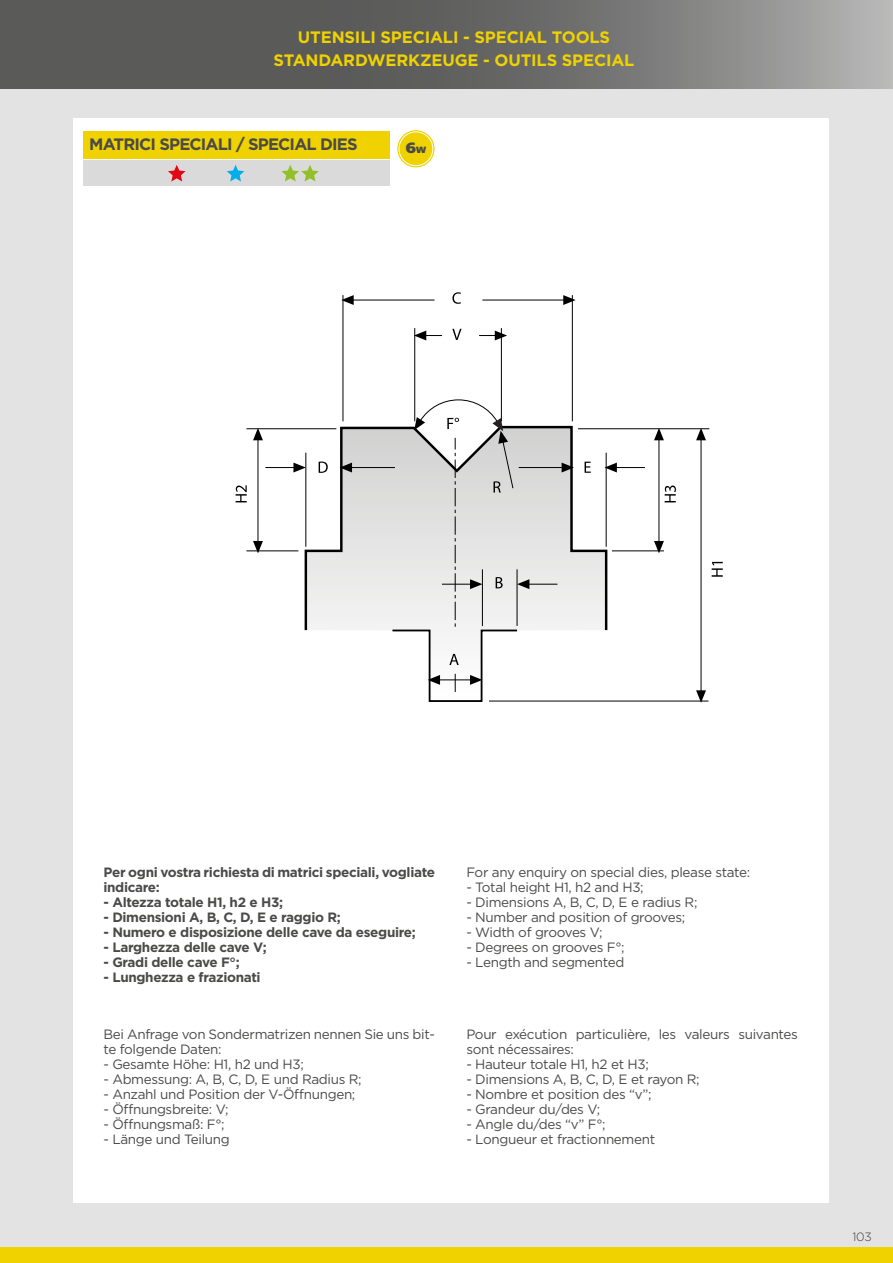
<style>
.page{position:relative;width:893px;height:1263px;background:#fff}
.page>*{position:absolute;margin:0;border:0;box-sizing:border-box;transform-origin:0 0}
.t1{font:700 16.5px/22.5px "Gotham";letter-spacing:-.01em;color:#efd200;text-align:center}
.t2{font:700 16.5px "Gotham";letter-spacing:-.05em;color:#4a4a49}
.t3{font:900 15px "Frutiger LTCYR";color:#4a4a49}
.t4{font:13.5px/15px "Gotham";letter-spacing:-.025em;color:#4a4a49}
.t5{font:700 13.5px/15px "Gotham";letter-spacing:-.025em;color:#4a4a49}
.t6{font:300 12px "Gotham";color:#3c3c3b}
.s1{font-size:9px}
</style>
<div class="page">
<svg style="left:0;top:0;width:893px;height:89px;background:#6e6e6d"></svg>
<div style="left:0;top:89px;width:893px;height:1171px;background:#e3e3e3"></div>
<div style="left:0;top:1247px;width:893px;height:16px;background:#efd200"></div>
<div style="left:73px;top:118px;width:755px;height:1085px;background:#fff"></div>
<svg style="left:303px;top:426px;width:306px;height:205px"></svg>
<hr style="left:351px;top:467px;width:44px;height:1px;background:#000">
<svg style="left:340px;top:463px;width:12px;height:9px"></svg>
<svg style="left:265px;top:463px;width:40px;height:9px"></svg>
<svg style="left:604px;top:463px;width:41px;height:9px"></svg>
<hr style="left:258px;top:439px;width:1px;height:103px;background:#000">
<hr style="left:612px;top:550px;width:52px;height:1px;background:#000">
<hr style="left:246px;top:550px;width:52px;height:1px;background:#000">
<hr style="left:578px;top:428px;width:131px;height:1px;background:#000">
<hr style="left:246px;top:428px;width:90px;height:1px;background:#000">
<hr style="left:606px;top:453px;width:1px;height:94px;background:#000">
<hr style="left:305px;top:453px;width:1px;height:94px;background:#000">
<svg style="left:253px;top:428px;width:10px;height:12px"></svg>
<svg style="left:253px;top:541px;width:10px;height:12px"></svg>
<hr style="left:659px;top:439px;width:1px;height:103px;background:#000">
<svg style="left:654px;top:428px;width:10px;height:12px"></svg>
<svg style="left:654px;top:541px;width:10px;height:12px"></svg>
<svg style="left:319px;top:462px;width:9px;height:11px"></svg>
<svg style="left:391px;top:399px;width:183px;height:303px"></svg>
<svg style="left:452px;top:329px;width:10px;height:11px"></svg>
<svg style="left:452px;top:292px;width:9px;height:12px"></svg>
<svg style="left:585px;top:462px;width:6px;height:11px"></svg>
<hr style="left:353px;top:300px;width:82px;height:1px;background:#000">
<hr style="left:572px;top:295px;width:1px;height:126px;background:#000">
<hr style="left:343px;top:295px;width:1px;height:126px;background:#000">
<svg style="left:341px;top:295px;width:13px;height:10px"></svg>
<hr style="left:482px;top:300px;width:82px;height:1px;background:#000">
<svg style="left:563px;top:295px;width:13px;height:10px"></svg>
<hr style="left:501px;top:328px;width:1px;height:93px;background:#000">
<hr style="left:414px;top:328px;width:1px;height:93px;background:#000">
<svg style="left:414px;top:331px;width:28px;height:9px"></svg>
<svg style="left:479px;top:331px;width:28px;height:9px"></svg>
<hr style="left:701px;top:439px;width:1px;height:252px;background:#000">
<svg style="left:696px;top:428px;width:10px;height:12px"></svg>
<svg style="left:696px;top:690px;width:10px;height:13px"></svg>
<hr style="left:489px;top:701px;width:219px;height:1px;background:#000">
<svg style="left:236px;top:485px;width:11px;height:17px"></svg>
<svg style="left:665px;top:485px;width:11px;height:17px"></svg>
<svg style="left:712px;top:562px;width:11px;height:15px"></svg>
<svg style="left:397px;top:130px;width:37px;height:37px"></svg>
<div style="left:399px;top:132px;width:34px;height:34px;border:1px solid #fff;border-radius:50%"></div>
<div style="left:84px;top:131px;width:306px;height:27px;background:#efd200"></div>
<div style="left:84px;top:160px;width:306px;height:26px;background:#dadada"></div>
<svg style="left:168px;top:165px;width:18px;height:16px"></svg>
<svg style="left:227px;top:165px;width:17px;height:16px"></svg>
<svg style="left:281px;top:165px;width:38px;height:16px"></svg>
<p class="t1" style="left:274px;top:26px;width:362px">UTENSILI SPECIALI - SPECIAL TOOLS<br>STANDARDWERKZEUGE - OUTILS SPECIAL</p>
<p class="t2" style="left:89px;top:134px;width:270px">MATRICI SPECIALI / SPECIAL DIES</p>
<p class="t3" style="left:406px;top:139px;width:22px">6<span class="s1">W</span></p>
<p class="t5" style="left:103px;top:865px;width:333px">Per ogni vostra richiesta di matrici speciali, vogliate indicare:</p>
<p class="t5" style="left:103px;top:895px;width:181px">- Altezza totale H1, h2 e H3;</p>
<p class="t5" style="left:103px;top:910px;width:239px">- Dimensioni A, B, C, D, E e raggio R;</p>
<p class="t5" style="left:103px;top:925px;width:314px">- Numero e disposizione delle cave da eseguire;</p>
<p class="t5" style="left:103px;top:940px;width:165px">- Larghezza delle cave V;</p>
<p class="t5" style="left:103px;top:955px;width:138px">- Gradi delle cave F°;</p>
<p class="t5" style="left:103px;top:970px;width:159px">- Lunghezza e frazionati</p>
<p class="t4" style="left:103px;top:1027px;width:333px">Bei Anfrage von Sondermatrizen nennen Sie uns bit&shy;te folgende Daten:</p>
<p class="t4" style="left:103px;top:1057px;width:202px">- Gesamte Höhe: H1, h2 und H3;</p>
<p class="t4" style="left:103px;top:1072px;width:260px">- Abmessung: A, B, C, D, E und Radius R;</p>
<p class="t4" style="left:103px;top:1087px;width:253px">- Anzahl und Position der V-Öffnungen;</p>
<p class="t4" style="left:103px;top:1102px;width:127px">- Öffnungsbreite: V;</p>
<p class="t4" style="left:103px;top:1117px;width:123px">- Öffnungsmaß: F°;</p>
<p class="t4" style="left:103px;top:1132px;width:128px">- Länge und Teilung</p>
<p class="t4" style="left:466px;top:865px;width:285px">For any enquiry on special dies, please state:</p>
<p class="t4" style="left:466px;top:880px;width:179px">- Total height H1, h2 and H3;</p>
<p class="t4" style="left:466px;top:895px;width:233px">- Dimensions A, B, C, D, E e radius R;</p>
<p class="t4" style="left:466px;top:910px;width:220px">- Number and position of grooves;</p>
<p class="t4" style="left:466px;top:925px;width:138px">- Width of grooves V;</p>
<p class="t4" style="left:466px;top:940px;width:160px">- Degrees on grooves F°;</p>
<p class="t4" style="left:466px;top:955px;width:159px">- Length and segmented</p>
<p class="t4" style="left:466px;top:1027px;width:333px">Pour exécution particulière, les valeurs suivantes sont nécessaires:</p>
<p class="t4" style="left:466px;top:1057px;width:184px">- Hauteur totale H1, h2 et H3;</p>
<p class="t4" style="left:466px;top:1072px;width:235px">- Dimensions A, B, C, D, E et rayon R;</p>
<p class="t4" style="left:466px;top:1087px;width:187px">- Nombre et position des “v”;</p>
<p class="t4" style="left:466px;top:1102px;width:136px">- Grandeur du/des V;</p>
<p class="t4" style="left:466px;top:1117px;width:141px">- Angle du/des “v” F°;</p>
<p class="t4" style="left:466px;top:1132px;width:190px">- Longueur et fractionnement</p>
<p class="t6" style="left:852px;top:1229px;width:21px">103</p>
</div>
